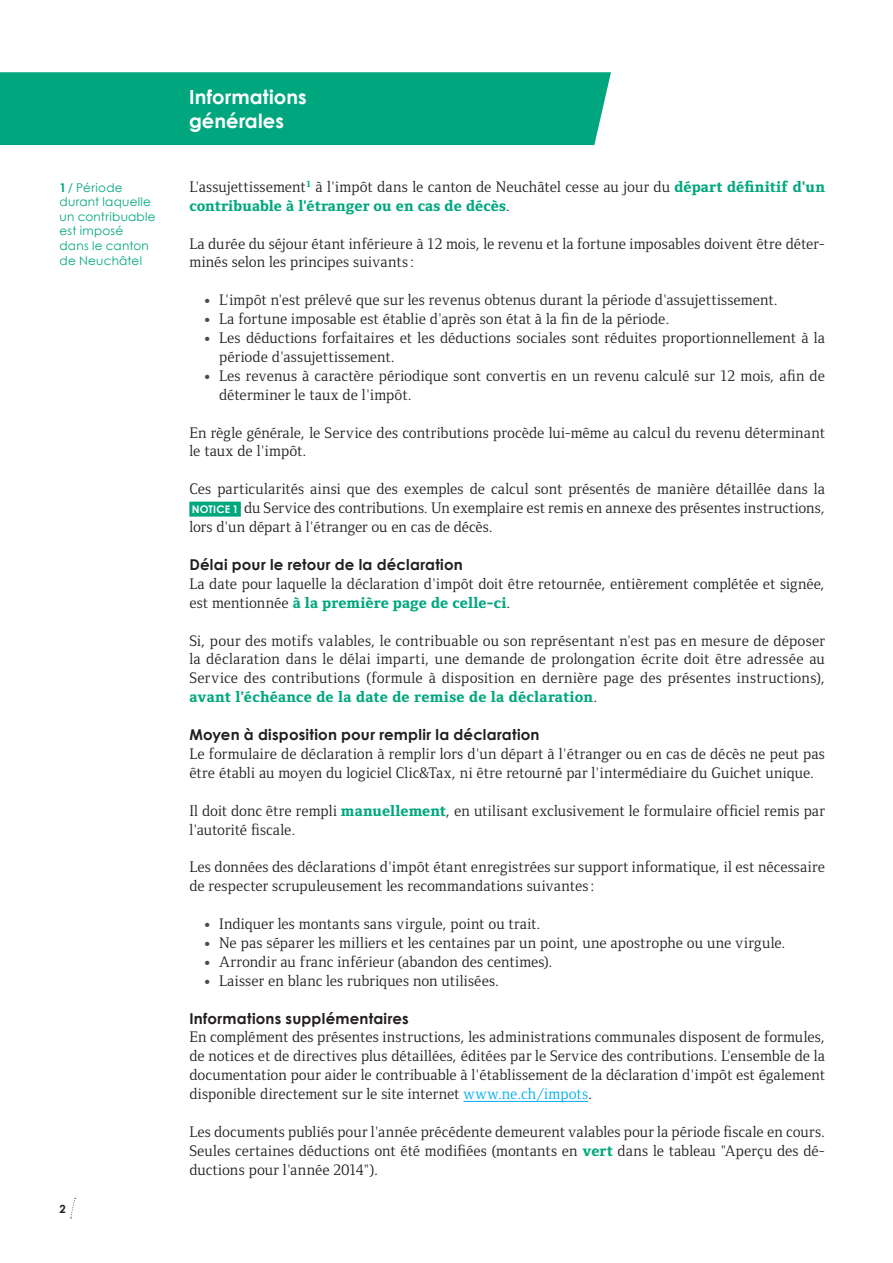
<style>
.page{position:relative;width:893px;height:1263px;background:#fff}
.page>*{position:absolute;margin:0;border:0;box-sizing:border-box;transform-origin:0 0}
.TITRE_HAUT_DE_PAGE{font:700 19.5px "Century Gothic";letter-spacing:.005em;color:#fff}
.TEXTE_COURANT{font:15.75px/18.9px "Foundry Form Serif";letter-spacing:.005em;color:#231f20}
.TITRE_TEXTE_COURANT{font:700 15px "Century Gothic";letter-spacing:.015em;color:#231f20}
.TEXTE_TABLEAU{font:12px/14.7px "Century Gothic";letter-spacing:.02em;color:#00a77e}
.t1{font:700 11.25px "Century Gothic";color:#231f20}
.s1{font-weight:700}
.s2{font-weight:800;color:#00a77e}
.s3{font-family:"Cambria";font-size:14.25px;color:#4b4c4d}
.s4{font-family:"Century Gothic";font-weight:700;font-size:10.5px;color:#fff}
.s5{color:#00aeef}
</style>
<div class="page">
<svg style="left:70px;top:1198px;width:6px;height:20px"></svg>
<div style="left:189px;top:502px;width:52px;height:15px;background:#00a77e"></div>
<hr style="left:463px;top:1101px;width:125px;height:1px;background:#00aeef">
<div style="left:0;top:72px;width:611px;height:73px;background:#00a77e"></div>
<p class="TEXTE_TABLEAU" style="left:60px;top:180px;width:65px"><span class="s1">1</span>/ Période</p>
<p class="TEXTE_TABLEAU" style="left:60px;top:194px;width:93px">durant laquelle</p>
<p class="TEXTE_TABLEAU" style="left:60px;top:209px;width:98px">un contribuable est imposé</p>
<p class="TEXTE_TABLEAU" style="left:60px;top:238px;width:91px">dans le canton</p>
<p class="TEXTE_TABLEAU" style="left:60px;top:253px;width:84px">de Neuchâtel</p>
<p class="t1" style="left:60px;top:1201px;width:8px">2</p>
<p class="TITRE_HAUT_DE_PAGE" style="left:189px;top:85px;width:119px">Informations</p>
<p class="TITRE_HAUT_DE_PAGE" style="left:189px;top:108px;width:96px">générales</p>
<p class="TEXTE_COURANT" style="left:189px;top:177px;width:637px">L'assujettissement<sup>1</sup> à l'impôt dans le canton de Neuchâtel cesse au jour du <span class="s2">départ définitif d'un contribuable à l'étranger ou en cas de décès</span>.</p>
<p class="TEXTE_COURANT" style="left:189px;top:234px;width:637px">La durée du séjour étant inférieure à 12 mois, le revenu et la fortune imposables doivent être déter&shy;minés selon les principes suivants:</p>
<p class="TEXTE_COURANT" style="left:204px;top:291px;width:575px"><span class="s3">•</span> L'impôt n'est prélevé que sur les revenus obtenus durant la période d'assujettissement.</p>
<p class="TEXTE_COURANT" style="left:204px;top:309px;width:467px"><span class="s3">•</span> La fortune imposable est établie d'après son état à la fin de la période.</p>
<p class="TEXTE_COURANT" style="left:219px;top:328px;width:607px;text-indent:-15px"><span class="s3">•</span> Les déductions forfaitaires et les déductions sociales sont réduites proportionnellement à la période d'assujettissement.</p>
<p class="TEXTE_COURANT" style="left:219px;top:366px;width:607px;text-indent:-15px"><span class="s3">•</span> Les revenus à caractère périodique sont convertis en un revenu calculé sur 12 mois, afin de déterminer le taux de l'impôt.</p>
<p class="TEXTE_COURANT" style="left:189px;top:423px;width:637px">En règle générale, le Service des contributions procède lui-même au calcul du revenu déterminant le taux de l'impôt.</p>
<p class="TEXTE_COURANT" style="left:189px;top:480px;width:637px;text-align:justify">Ces particularités ainsi que des exemples de calcul sont présentés de manière détaillée dans la <span class="s4">NOTICE 1</span> du Service des contributions. Un exemplaire est remis en annexe des présentes instructions, lors d'un départ à l'étranger ou en cas de décès.</p>
<p class="TITRE_TEXTE_COURANT" style="left:189px;top:555px;width:275px">Délai pour le retour de la déclaration</p>
<p class="TEXTE_COURANT" style="left:189px;top:574px;width:637px">La date pour laquelle la déclaration d'impôt doit être retournée, entièrement complétée et signée, est mentionnée <span class="s2">à la première page de celle-ci</span>.</p>
<p class="TEXTE_COURANT" style="left:189px;top:631px;width:637px;text-align:justify">Si, pour des motifs valables, le contribuable ou son représentant n'est pas en mesure de déposer la déclaration dans le délai imparti, une demande de prolongation écrite doit être adressée au Service des contributions (formule à disposition en dernière page des présentes instructions), <span class="s2">avant l'échéance de la date de remise de la déclaration</span>.</p>
<p class="TITRE_TEXTE_COURANT" style="left:189px;top:725px;width:352px">Moyen à disposition pour remplir la déclaration</p>
<p class="TEXTE_COURANT" style="left:189px;top:744px;width:637px">Le formulaire de déclaration à remplir lors d'un départ à l'étranger ou en cas de décès ne peut pas être établi au moyen du logiciel Clic&amp;Tax, ni être retourné par l'intermédiaire du Guichet unique.</p>
<p class="TEXTE_COURANT" style="left:189px;top:801px;width:637px">Il doit donc être rempli <span class="s2">manuellement</span>, en utilisant exclusivement le formulaire officiel remis par l'autorité fiscale.</p>
<p class="TEXTE_COURANT" style="left:189px;top:858px;width:637px">Les données des déclarations d'impôt étant enregistrées sur support informatique, il est nécessaire de respecter scrupuleusement les recommandations suivantes:</p>
<p class="TEXTE_COURANT" style="left:204px;top:914px;width:338px"><span class="s3">•</span> Indiquer les montants sans virgule, point ou trait.</p>
<p class="TEXTE_COURANT" style="left:204px;top:933px;width:583px"><span class="s3">•</span> Ne pas séparer les milliers et les centaines par un point, une apostrophe ou une virgule.</p>
<p class="TEXTE_COURANT" style="left:204px;top:952px;width:350px"><span class="s3">•</span> Arrondir au franc inférieur (abandon des centimes).</p>
<p class="TEXTE_COURANT" style="left:204px;top:971px;width:296px"><span class="s3">•</span> Laisser en blanc les rubriques non utilisées.</p>
<p class="TITRE_TEXTE_COURANT" style="left:189px;top:1009px;width:221px">Informations supplémentaires</p>
<p class="TEXTE_COURANT" style="left:189px;top:1028px;width:637px;text-align:justify">En complément des présentes instructions, les administrations communales disposent de formules, de notices et de directives plus détaillées, éditées par le Service des contributions. L'ensemble de la documentation pour aider le contribuable à l'établissement de la déclaration d'impôt est également disponible directement sur le site internet <span class="s5">www.ne.ch/impots</span>.</p>
<p class="TEXTE_COURANT" style="left:189px;top:1122px;width:637px;text-align:justify">Les documents publiés pour l'année précédente demeurent valables pour la période fiscale en cours.<br>Seules certaines déductions ont été modifiées (montants en <span class="s2">vert</span> dans le tableau "Aperçu des dé&shy;ductions pour l'année 2014").</p>
</div>
